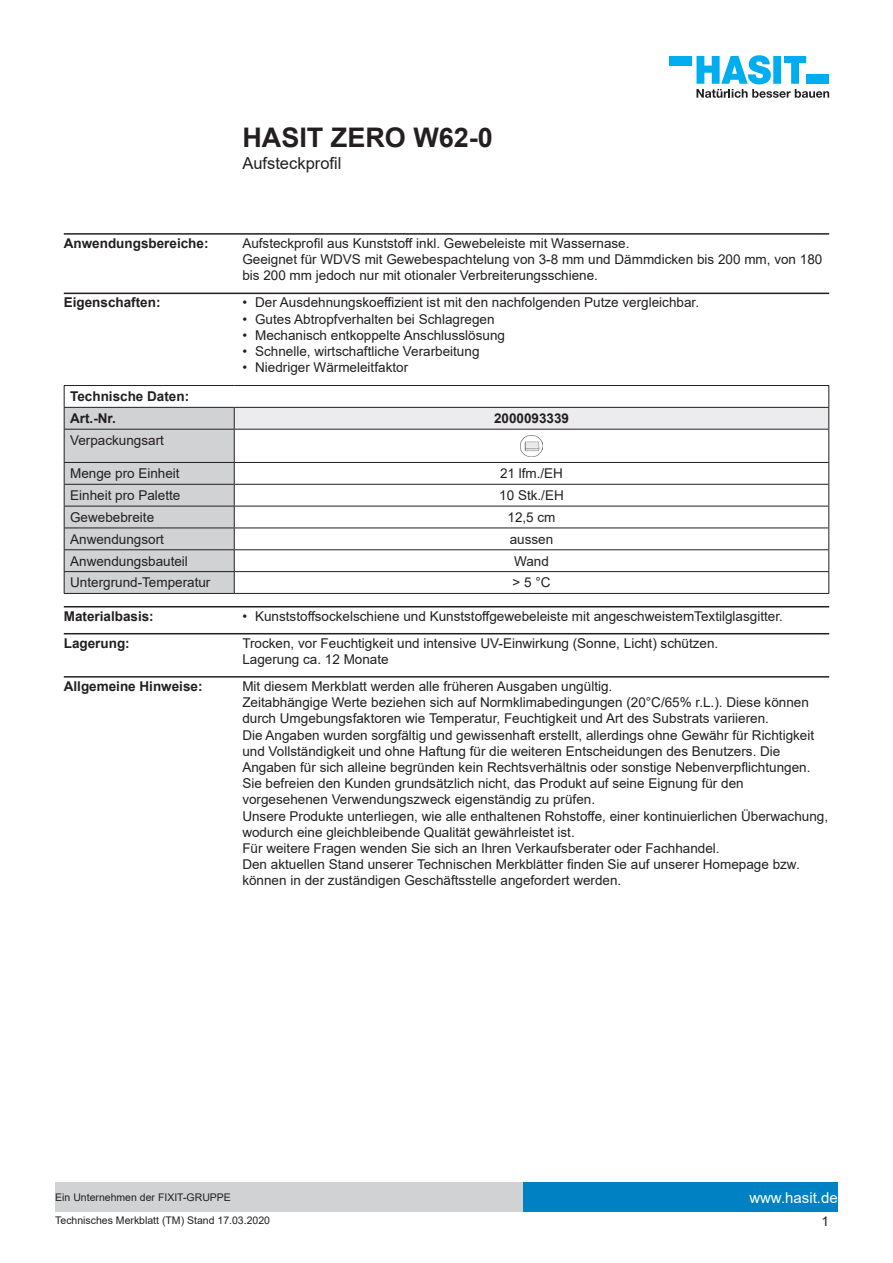
<style>
.page{position:relative;width:893px;height:1263px;background:#fff}
.page>*{position:absolute;margin:0;border:0;box-sizing:border-box;transform-origin:0 0}
.t1{font:700 27px "Arial";color:#231f20}
.t2{font:16.5px "Arial";color:#231f20}
.t3{font:15px "Arial";color:#fff}
.t4{font:13.5px/16.2px "Arial";color:#231f20}
.t5{font:700 13.5px/21.9px "Arial";color:#231f20}
.t6{font:10.5px "Arial";color:#231f20}
</style>
<div class="page">
<div style="left:669px;top:56px;width:23px;height:10px;background:#00aeef"></div>
<svg style="left:696px;top:55px;width:133px;height:43px"></svg>
<div style="left:523px;top:1182px;width:315px;height:30px;background:#0081c3"></div>
<div style="left:55px;top:1182px;width:468px;height:30px;background:#d1d2d4"></div>
<hr style="left:64px;top:233px;width:765px;height:2px;background:#231f20">
<hr style="left:64px;top:293px;width:765px;height:1px;background:#231f20">
<div style="left:234px;top:407px;width:595px;height:22px;background:#ececee"></div>
<hr style="left:64px;top:385px;width:170px;height:1px;background:#231f20">
<hr style="left:234px;top:385px;width:595px;height:1px;background:#231f20">
<hr style="left:234px;top:407px;width:595px;height:1px;background:#231f20">
<svg style="left:828px;top:386px;width:1px;height:43px"></svg>
<hr style="left:234px;top:429px;width:595px;height:1px;background:#231f20">
<hr style="left:828px;top:430px;width:1px;height:32px;background:#231f20">
<hr style="left:234px;top:462px;width:595px;height:1px;background:#231f20">
<hr style="left:234px;top:484px;width:595px;height:1px;background:#231f20">
<hr style="left:234px;top:506px;width:595px;height:1px;background:#231f20">
<hr style="left:234px;top:528px;width:595px;height:1px;background:#231f20">
<hr style="left:234px;top:549px;width:595px;height:1px;background:#231f20">
<hr style="left:234px;top:571px;width:595px;height:1px;background:#231f20">
<svg style="left:64px;top:386px;width:171px;height:207px;background:#cdcdcf"></svg>
<svg style="left:828px;top:463px;width:1px;height:130px"></svg>
<hr style="left:64px;top:593px;width:170px;height:1px;background:#231f20">
<hr style="left:234px;top:593px;width:595px;height:1px;background:#231f20">
<img style="left:521px;top:435px;width:21px;height:21px">
<hr style="left:64px;top:606px;width:765px;height:1px;background:#231f20">
<hr style="left:64px;top:633px;width:765px;height:1px;background:#231f20">
<hr style="left:64px;top:676px;width:765px;height:2px;background:#231f20">
<h1 class="t1" style="left:242px;top:119px;width:252px">HASIT ZERO W62-0</h1>
<p class="t2" style="left:242px;top:152px;width:101px">Aufsteckprofil</p>
<p class="t5" style="left:64px;top:232px;width:146px">Anwendungsbereiche:</p>
<p class="t4" style="left:242px;top:235px;width:581px">Aufsteckprofil aus Kunststoff inkl. Gewebeleiste mit Wassernase.<br>Geeignet für WDVS mit Gewebespachtelung von 3-8 mm und Dämmdicken bis 200 mm, von 180 bis 200 mm jedoch nur mit otionaler Verbreiterungsschiene.</p>
<p class="t5" style="left:64px;top:292px;width:98px">Eigenschaften:</p>
<p class="t4" style="left:242px;top:294px;width:458px">• Der Ausdehnungskoeffizient ist mit den nachfolgenden Putze vergleichbar.</p>
<p class="t4" style="left:242px;top:311px;width:254px">• Gutes Abtropfverhalten bei Schlagregen</p>
<p class="t4" style="left:242px;top:327px;width:264px">• Mechanisch entkoppelte Anschlusslösung</p>
<p class="t4" style="left:242px;top:343px;width:239px">• Schnelle, wirtschaftliche Verarbeitung</p>
<p class="t4" style="left:242px;top:359px;width:167px">• Niedriger Wärmeleitfaktor</p>
<p class="t5" style="left:70px;top:386px;width:121px">Technische Daten:<br>Art.-Nr.</p>
<p class="t5" style="left:494px;top:408px;width:77px">2000093339</p>
<p class="t4" style="left:70px;top:432px;width:95px">Verpackungsart</p>
<p class="t4" style="left:70px;top:465px;width:111px">Menge pro Einheit</p>
<p class="t4" style="left:500px;top:465px;width:65px">21 lfm./EH</p>
<p class="t4" style="left:70px;top:487px;width:112px">Einheit pro Palette</p>
<p class="t4" style="left:499px;top:487px;width:66px">10 Stk./EH</p>
<p class="t4" style="left:70px;top:509px;width:86px">Gewebebreite</p>
<p class="t4" style="left:507px;top:509px;width:50px">12,5 cm</p>
<p class="t4" style="left:70px;top:531px;width:95px">Anwendungsort</p>
<p class="t4" style="left:510px;top:531px;width:45px">aussen</p>
<p class="t4" style="left:70px;top:553px;width:119px">Anwendungsbauteil</p>
<p class="t4" style="left:514px;top:553px;width:36px">Wand</p>
<p class="t4" style="left:70px;top:574px;width:142px">Untergrund-Temperatur</p>
<p class="t4" style="left:512px;top:574px;width:40px">&gt; 5 °C</p>
<p class="t5" style="left:64px;top:605px;width:92px">Materialbasis:</p>
<p class="t4" style="left:242px;top:608px;width:542px">• Kunststoffsockelschiene und Kunststoffgewebeleiste mit angeschweistemTextilglasgitter.</p>
<p class="t5" style="left:64px;top:632px;width:68px">Lagerung:</p>
<p class="t4" style="left:242px;top:635px;width:477px">Trocken, vor Feuchtigkeit und intensive UV-Einwirkung (Sonne, Licht) schützen.<br>Lagerung ca. 12 Monate</p>
<p class="t5" style="left:64px;top:675px;width:140px">Allgemeine Hinweise:</p>
<p class="t4" style="left:242px;top:678px;width:587px">Mit diesem Merkblatt werden alle früheren Ausgaben ungültig.<br>Zeitabhängige Werte beziehen sich auf Normklimabedingungen (20°C/65% r.L.). Diese können durch Umgebungsfaktoren wie Temperatur, Feuchtigkeit und Art des Substrats variieren.<br>Die Angaben wurden sorgfältig und gewissenhaft erstellt, allerdings ohne Gewähr für Richtigkeit und Vollständigkeit und ohne Haftung für die weiteren Entscheidungen des Benutzers. Die Angaben für sich alleine begründen kein Rechtsverhältnis oder sonstige Nebenverpflichtungen.<br>Sie befreien den Kunden grundsätzlich nicht, das Produkt auf seine Eignung für den vorgesehenen Verwendungszweck eigenständig zu prüfen.<br>Unsere Produkte unterliegen, wie alle enthaltenen Rohstoffe, einer kontinuierlichen Überwachung, wodurch eine gleichbleibende Qualität gewährleistet ist.<br>Für weitere Fragen wenden Sie sich an Ihren Verkaufsberater oder Fachhandel.<br>Den aktuellen Stand unserer Technischen Merkblätter finden Sie auf unserer Homepage bzw. können in der zuständigen Geschäftsstelle angefordert werden.</p>
<p class="t6" style="left:55px;top:1190px;width:177px">Ein Unternehmen der FIXIT-GRUPPE</p>
<p class="t3" style="left:749px;top:1187px;width:90px">www.hasit.de</p>
<p class="t6" style="left:55px;top:1213px;width:216px">Technisches Merkblatt (TM) Stand 17.03.2020</p>
<p class="t4" style="left:821px;top:1213px;width:9px">1</p>
</div>
